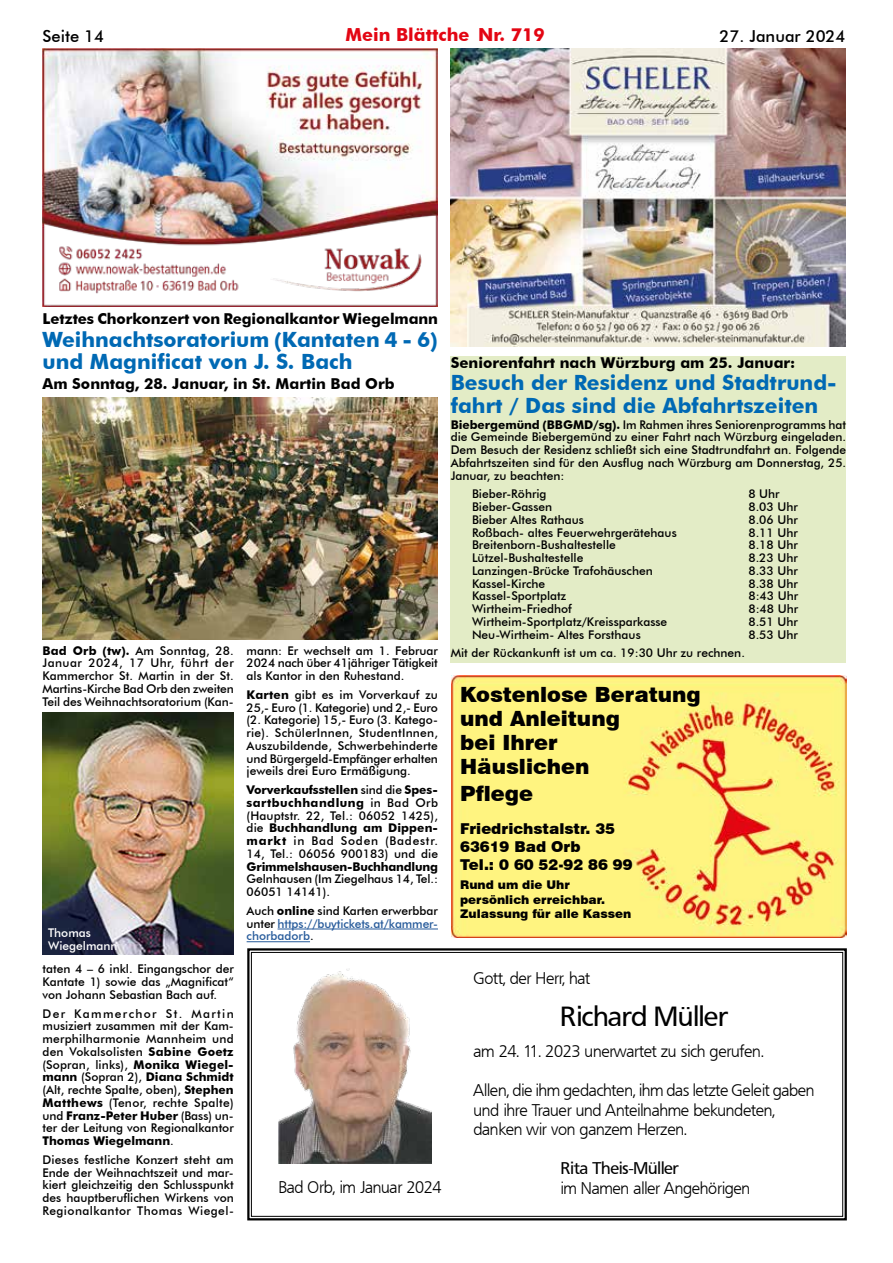
<style>
.page{position:relative;width:893px;height:1263px;background:#fff}
.page>*{position:absolute;margin:0;border:0;box-sizing:border-box;transform-origin:0 0}
.t1{font:700 27px "Frucht";color:#000}
.t2{font:700 21px/22.5px "Futura BT";color:#0069b4}
.t3{font:900 21px/24px "Swiss 721 BT";color:#000}
.t4{font:700 18px "Futura BT";color:#e30613}
.t5{font:16.5px/19.5px "Frucht Normal";color:#000}
.t6{font:500 16.5px "Futura BT";color:#000}
.t7{font:700 16.5px "Frucht";color:#000}
.t8{font:700 15px "Futura BT";color:#000}
.t9{font:900 15px/18px "Swiss 721 BT";color:#000}
.t10{font:500 12px/12.8px "Futura BT";color:#000;text-align:justify}
.t11{font:500 12px/12.8px "Futura BT";letter-spacing:-.01em;color:#275b9b;text-align:justify}
.t12{font:900 12px/14.4px "Swiss 721 BT";color:#000}
.t13{font:700 12px "Futura BT";letter-spacing:-.015em;color:#000}
.t14{font:500 12px/12.8px "Futura BT";color:#fff}
.s1{font-weight:700}
.s2{color:#000}
.s3{font-weight:700;color:#000}
</style>
<div class="page">
<img style="left:450px;top:48px;width:396px;height:298px">
<img style="left:43px;top:48px;width:395px;height:258px">
<svg style="left:247px;top:948px;width:600px;height:273px"></svg>
<div style="left:251px;top:952px;width:592px;height:265px;border:1px solid #000"></div>
<img style="left:279px;top:968px;width:153px;height:195px">
<hr style="left:278px;top:928px;width:160px;height:1px;background:#275b9b">
<hr style="left:247px;top:941px;width:63px;height:1px;background:#275b9b">
<img style="left:43px;top:397px;width:395px;height:243px">
<div style="left:451px;top:356px;width:395px;height:307px;background:#e3ecc6"></div>
<img style="left:451px;top:675px;width:396px;height:262px">
<img style="left:43px;top:713px;width:191px;height:242px">
<h3 class="t6" style="left:43px;top:26px;width:63px">Seite 14</h3>
<h3 class="t4" style="left:345px;top:24px;width:201px">Mein Blättche Nr. 719</h3>
<h3 class="t6" style="left:720px;top:26px;width:127px">27. Januar 2024</h3>
<p class="t8" style="left:43px;top:310px;width:397px">Letztes Chorkonzert von Regionalkantor Wiegelmann</p>
<h2 class="t2" style="left:43px;top:328px;width:397px">Weihnachtsoratorium (Kantaten 4 - 6) und Magnificat von J. S. Bach</h2>
<p class="t8" style="left:43px;top:374px;width:354px">Am Sonntag, 28. Januar, in St. Martin Bad Orb</p>
<p class="t10" style="left:43px;top:644px;width:193px"><span class="s1">Bad Orb (tw).</span> Am Sonntag, 28.<br>Januar 2024, 17 Uhr, führt der Kammerchor St. Martin in der St.<br>Martins-Kirche Bad Orb den zweiten Teil des Weihnachtsoratorium (Kan-</p>
<p class="t14" style="left:48px;top:926px;width:71px">Thomas<br>Wiegelmann</p>
<p class="t10" style="left:247px;top:644px;width:193px">mann: Er wechselt am 1. Februar 2024 nach über 41jähriger Tätigkeit als Kantor in den Ruhestand.</p>
<p class="t10" style="left:247px;top:688px;width:193px"><span class="s1">Karten</span> gibt es im Vorverkauf zu 25,- Euro (1. Kategorie) und 2,- Euro (2. Kategorie) 15,- Euro (3. Katego&shy;rie). SchülerInnen, StudentInnen, Auszubildende, Schwerbehinderte und Bürgergeld-Empfänger erhalten jeweils drei Euro Ermäßigung.</p>
<p class="t10" style="left:247px;top:783px;width:193px"><span class="s1">Vorverkaufsstellen</span> sind die <span class="s1">Spes&shy;sartbuchhandlung</span> in Bad Orb (Hauptstr. 22, Tel.: 06052 1425), die <span class="s1">Buchhandlung am Dippen&shy;markt</span> in Bad Soden (Badestr.<br>14, Tel.: 06056 900183) und die</p>
<p class="t13" style="left:247px;top:859px;width:193px">Grimmelshausen-Buchhandlung</p>
<p class="t10" style="left:247px;top:872px;width:193px">Gelnhausen (Im Ziegelhaus 14, Tel.:<br>06051 14141).</p>
<p class="t11" style="left:247px;top:904px;width:193px"><span class="s2">Auch</span> <span class="s3">online</span> <span class="s2">sind Karten erwerbbar unter</span> https://buytickets.at/kammer&shy;chorbadorb<span class="s2">.</span></p>
<p class="t8" style="left:451px;top:353px;width:346px">Seniorenfahrt nach Würzburg am 25. Januar:</p>
<h2 class="t2" style="left:451px;top:371px;width:388px">Besuch der Residenz und Stadtrund&shy;fahrt / Das sind die Abfahrtszeiten</h2>
<p class="t10" style="left:451px;top:418px;width:397px"><span class="s1">Biebergemünd (BBGMD/sg).</span> Im Rahmen ihres Seniorenprogramms hat die Gemeinde Biebergemünd zu einer Fahrt nach Würzburg eingeladen.<br>Dem Besuch der Residenz schließt sich eine Stadtrundfahrt an. Folgende Abfahrtszeiten sind für den Ausflug nach Würzburg am Donnerstag, 25.<br>Januar, zu beachten:</p>
<p class="t10" style="left:472px;top:488px;width:76px">Bieber-Röhrig</p>
<p class="t10" style="left:748px;top:488px;width:33px">8 Uhr</p>
<p class="t10" style="left:472px;top:500px;width:82px">Bieber-Gassen</p>
<p class="t10" style="left:748px;top:500px;width:51px">8.03 Uhr</p>
<p class="t10" style="left:472px;top:513px;width:113px">Bieber Altes Rathaus</p>
<p class="t10" style="left:748px;top:513px;width:51px">8.06 Uhr</p>
<p class="t10" style="left:472px;top:526px;width:206px">Roßbach- altes Feuerwehrgerätehaus</p>
<p class="t10" style="left:748px;top:526px;width:51px">8.11 Uhr</p>
<p class="t10" style="left:472px;top:539px;width:145px">Breitenborn-Bushaltestelle</p>
<p class="t10" style="left:748px;top:539px;width:51px">8.18 Uhr</p>
<p class="t10" style="left:472px;top:551px;width:113px">Lützel-Bushaltestelle</p>
<p class="t10" style="left:748px;top:551px;width:51px">8.23 Uhr</p>
<p class="t10" style="left:472px;top:564px;width:182px">Lanzingen-Brücke Trafohäuschen</p>
<p class="t10" style="left:748px;top:564px;width:51px">8.33 Uhr</p>
<p class="t10" style="left:472px;top:577px;width:75px">Kassel-Kirche</p>
<p class="t10" style="left:748px;top:577px;width:51px">8.38 Uhr</p>
<p class="t10" style="left:472px;top:589px;width:96px">Kassel-Sportplatz</p>
<p class="t10" style="left:748px;top:589px;width:51px">8:43 Uhr</p>
<p class="t10" style="left:472px;top:602px;width:101px">Wirtheim-Friedhof</p>
<p class="t10" style="left:748px;top:602px;width:51px">8:48 Uhr</p>
<p class="t10" style="left:472px;top:615px;width:197px">Wirtheim-Sportplatz/Kreissparkasse</p>
<p class="t10" style="left:748px;top:615px;width:51px">8.51 Uhr</p>
<p class="t10" style="left:472px;top:628px;width:170px">Neu-Wirtheim- Altes Forsthaus</p>
<p class="t10" style="left:748px;top:628px;width:51px">8.53 Uhr</p>
<p class="t10" style="left:451px;top:646px;width:296px">Mit der Rückankunft ist um ca. 19:30 Uhr zu rechnen.</p>
<h2 class="t3" style="left:460px;top:683px;width:242px">Kostenlose Beratung und Anleitung<br>bei Ihrer<br>Häuslichen</h2>
<h2 class="t3" style="left:460px;top:782px;width:74px">Pflege</h2>
<p class="t9" style="left:460px;top:820px;width:174px">Friedrichstalstr. 35<br>63619 Bad Orb<br>Tel.: 0 60 52-92 86 99</p>
<p class="t12" style="left:460px;top:878px;width:173px">Rund um die Uhr persönlich erreichbar.<br>Zulassung für alle Kassen</p>
<p class="t10" style="left:43px;top:963px;width:193px">taten 4 – 6 inkl. Eingangschor der Kantate 1) sowie das „Magnificat“ von Johann Sebastian Bach auf.</p>
<p class="t10" style="left:43px;top:1007px;width:193px">Der Kammerchor St. Martin musiziert zusammen mit der Kam&shy;merphilharmonie Mannheim und den Vokalsolisten <span class="s1">Sabine Goetz </span>(Sopran, links), <span class="s1">Monika Wiegel&shy;mann</span> (Sopran 2), <span class="s1">Diana Schmidt </span>(Alt, rechte Spalte, oben), <span class="s1">Stephen Matthews</span> (Tenor, rechte Spalte) und <span class="s1">Franz-Peter Huber</span> (Bass) un&shy;ter der Leitung von Regionalkantor <span class="s1">Thomas Wiegelmann</span>.</p>
<p class="t10" style="left:43px;top:1153px;width:193px">Dieses festliche Konzert steht am Ende der Weihnachtszeit und mar&shy;kiert gleichzeitig den Schlusspunkt des hauptberuflichen Wirkens von Regionalkantor Thomas Wiegel-</p>
<h3 class="t5" style="left:474px;top:968px;width:118px">Gott, der Herr, hat</h3>
<h1 class="t1" style="left:561px;top:1000px;width:169px">Richard Müller</h1>
<h3 class="t5" style="left:474px;top:1042px;width:291px">am 24. 11. 2023 unerwartet zu sich gerufen.</h3>
<h3 class="t5" style="left:474px;top:1081px;width:342px">Allen, die ihm gedachten, ihm das letzte Geleit gaben und ihre Trauer und Anteilnahme bekundeten, danken wir von ganzem Herzen.</h3>
<h3 class="t7" style="left:561px;top:1159px;width:119px">Rita Theis-Müller</h3>
<h3 class="t5" style="left:279px;top:1178px;width:164px">Bad Orb, im Januar 2024</h3>
<h3 class="t5" style="left:561px;top:1178px;width:191px">im Namen aller Angehörigen</h3>
</div>
